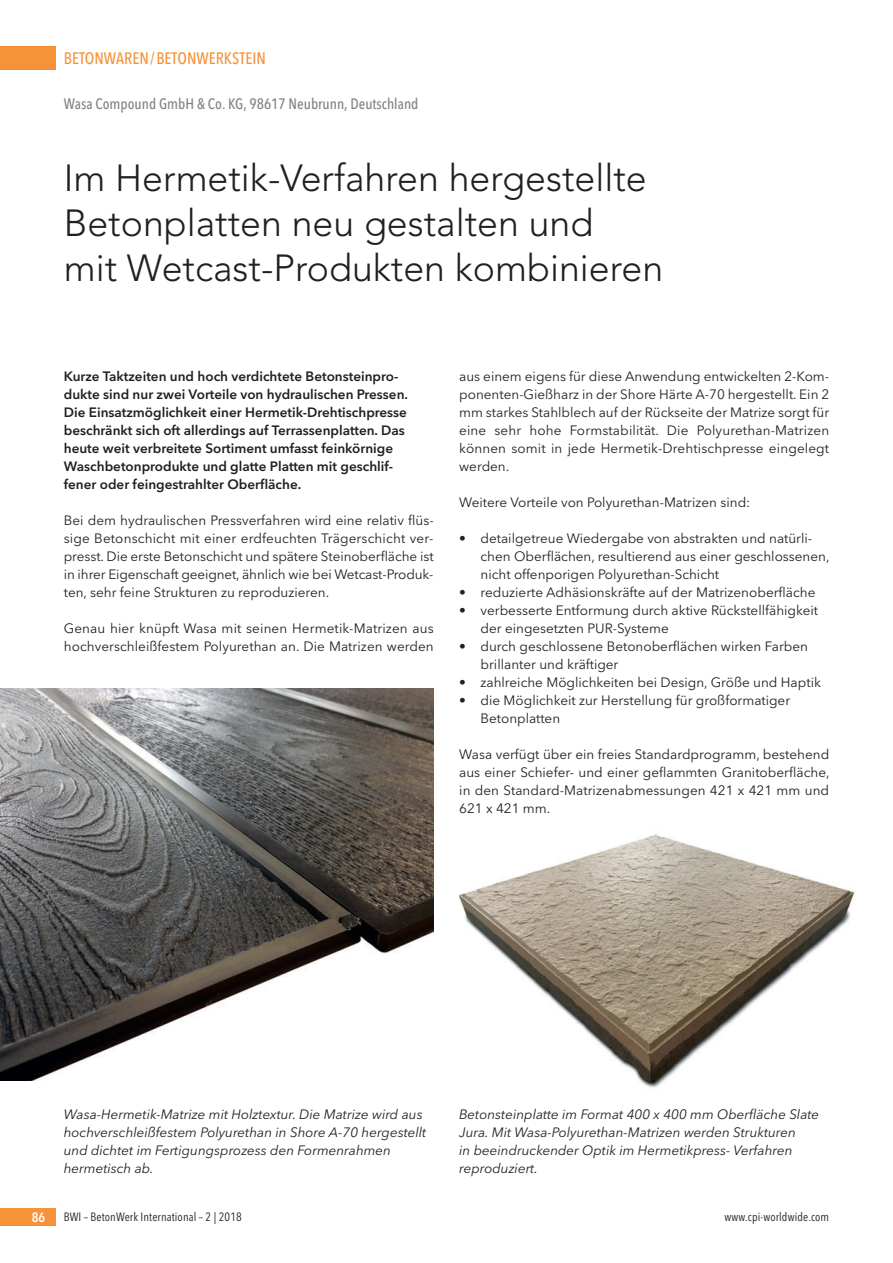
<style>
.page{position:relative;width:893px;height:1263px;background:#fff}
.page>*{position:absolute;margin:0;border:0;box-sizing:border-box;transform-origin:0 0}
.t1{font:300 37.5px/45px "Avenir";color:#231f20}
.t2{font:500 16.5px "Avenir Next Condensed";color:#f69238}
.t3{font:500 15px "Avenir Next Condensed";color:#808285}
.t4{font:13.5px/18px "Avenir Next";color:#231f20}
.t5{font:600 13.5px/18px "Avenir Next";color:#231f20}
.t6{font:italic 13.5px/18px "Avenir Next";color:#231f20}
.t7{font:600 13.5px "Avenir Next Condensed";color:#fff}
.t8{font:12px "Avenir Next Condensed";letter-spacing:.01em;color:#231f20}
</style>
<div class="page">
<div style="left:0;top:47px;width:55px;height:23px;background:#f69238"></div>
<div style="left:0;top:1208px;width:55px;height:18px;background:#f69238"></div>
<img style="left:0;top:689px;width:434px;height:391px">
<img style="left:459px;top:834px;width:396px;height:254px">
<p class="t2" style="left:64px;top:51px;width:204px">BETONWAREN/BETONWERKSTEIN</p>
<p class="t3" style="left:64px;top:97px;width:356px">Wasa Compound GmbH &amp; Co. KG, 98617 Neubrunn, Deutschland</p>
<h1 class="t1" style="left:64px;top:158px;width:601px">Im Hermetik-Verfahren hergestellte<br>Betonplatten neu gestalten und<br>mit Wetcast-Produkten kombinieren</h1>
<p class="t5" style="left:64px;top:368px;width:346px">Kurze Taktzeiten und hoch verdichtete Betonsteinpro&shy;dukte sind nur zwei Vorteile von hydraulischen Pressen.<br>Die Einsatzmöglichkeit einer Hermetik-Drehtischpresse beschränkt sich oft allerdings auf Terrassenplatten. Das heute weit verbreitete Sortiment umfasst feinkörnige Waschbetonprodukte und glatte Platten mit geschlif&shy;fener oder feingestrahlter Oberfläche.</p>
<p class="t4" style="left:64px;top:512px;width:371px;text-align:justify">Bei dem hydraulischen Pressverfahren wird eine relativ flüs&shy;sige Betonschicht mit einer erdfeuchten Trägerschicht ver&shy;presst. Die erste Betonschicht und spätere Steinoberfläche ist in ihrer Eigenschaft geeignet, ähnlich wie bei Wetcast-Produk&shy;ten, sehr feine Strukturen zu reproduzieren.</p>
<p class="t4" style="left:64px;top:620px;width:371px">Genau hier knüpft Wasa mit seinen Hermetik-Matrizen aus hochverschleißfestem Polyurethan an. Die Matrizen werden</p>
<p class="t4" style="left:459px;top:368px;width:371px;text-align:justify">aus einem eigens für diese Anwendung entwickelten 2-Kom&shy;ponenten-Gießharz in der Shore Härte A-70 hergestellt. Ein 2 mm starkes Stahlblech auf der Rückseite der Matrize sorgt für eine sehr hohe Formstabilität. Die Polyurethan-Matrizen können somit in jede Hermetik-Drehtischpresse eingelegt werden.</p>
<p class="t4" style="left:459px;top:494px;width:293px">Weitere Vorteile von Polyurethan-Matrizen sind:</p>
<p class="t4" style="left:480px;top:530px;width:351px;text-indent:-21px">• detailgetreue Wiedergabe von abstrakten und natürli&shy;chen Oberflächen, resultierend aus einer geschlossenen, nicht offenporigen Polyurethan-Schicht</p>
<p class="t4" style="left:459px;top:584px;width:358px">• reduzierte Adhäsionskräfte auf der Matrizenoberfläche</p>
<p class="t4" style="left:480px;top:602px;width:339px;text-indent:-21px">• verbesserte Entformung durch aktive Rückstellfähigkeit der eingesetzten PUR-Systeme</p>
<p class="t4" style="left:480px;top:638px;width:329px;text-indent:-21px">• durch geschlossene Betonoberflächen wirken Farben brillanter und kräftiger</p>
<p class="t4" style="left:459px;top:674px;width:363px">• zahlreiche Möglichkeiten bei Design, Größe und Haptik</p>
<p class="t4" style="left:480px;top:692px;width:311px;text-indent:-21px">• die Möglichkeit zur Herstellung für großformatiger<br>Betonplatten</p>
<p class="t4" style="left:459px;top:746px;width:372px;text-align:justify">Wasa verfügt über ein freies Standardprogramm, bestehend aus einer Schiefer- und einer geflammten Granitoberfläche, in den Standard-Matrizenabmessungen 421 x 421 mm und 621 x 421 mm.</p>
<p class="t6" style="left:64px;top:1106px;width:364px">Wasa-Hermetik-Matrize mit Holztextur. Die Matrize wird aus hochverschleißfestem Polyurethan in Shore A-70 hergestellt und dichtet im Fertigungsprozess den Formenrahmen hermetisch ab.</p>
<p class="t6" style="left:459px;top:1106px;width:361px">Betonsteinplatte im Format 400 x 400 mm Oberfläche Slate Jura. Mit Wasa-Polyurethan-Matrizen werden Strukturen<br>in beeindruckender Optik im Hermetikpress- Verfahren reproduziert.</p>
<p class="t7" style="left:32px;top:1209px;width:15px">86</p>
<p class="t8" style="left:64px;top:1211px;width:179px">BWI – BetonWerk International – 2 | 2018</p>
<p class="t8" style="left:725px;top:1211px;width:106px">www.cpi-worldwide.com</p>
</div>
